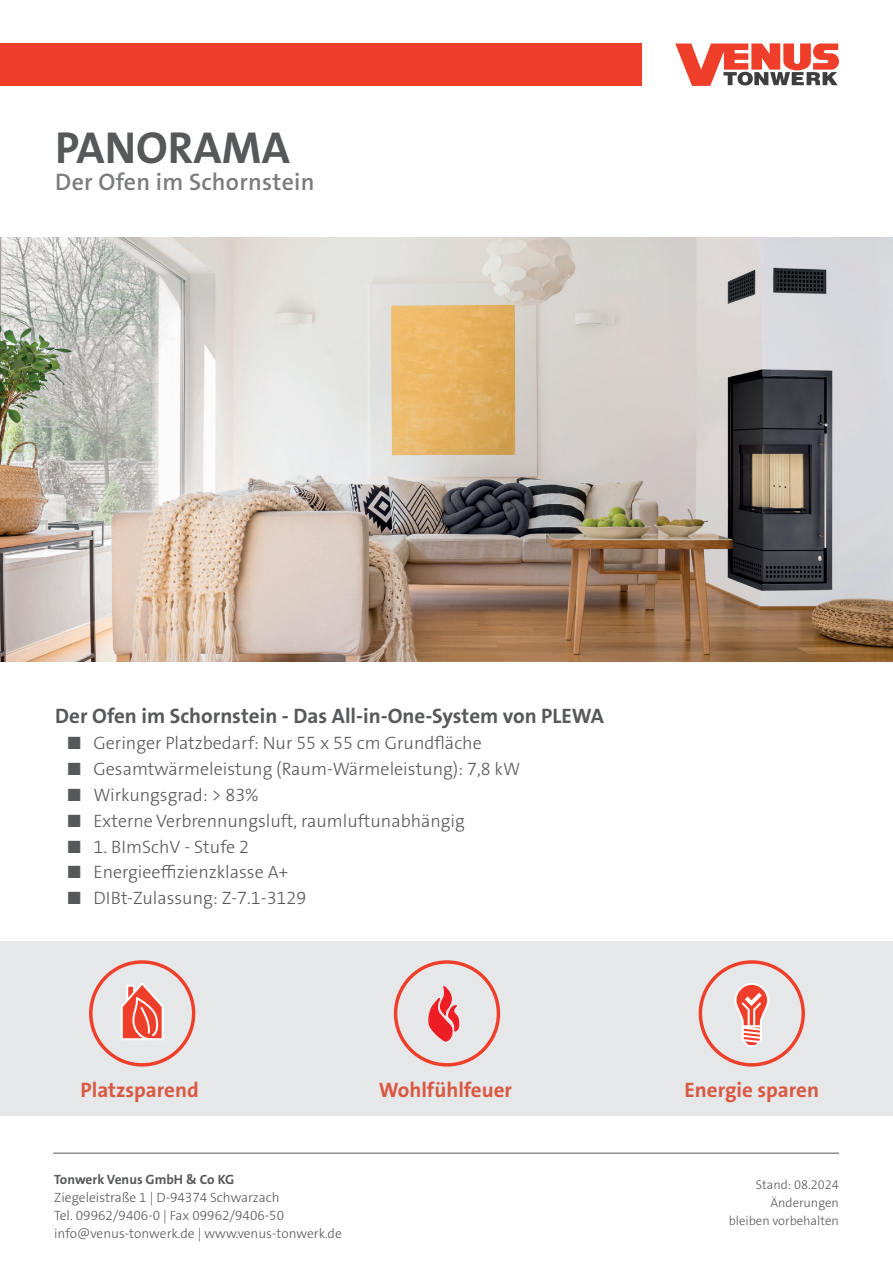
<style>
.page{position:relative;width:893px;height:1263px;background:#fff}
.page>*{position:absolute;margin:0;border:0;box-sizing:border-box;transform-origin:0 0}
.Bildunterschrift{font:700 45px "The Sans Os F";color:#57585a}
.Bildunterschrift-2{font:600 24px "The Sans Os F";letter-spacing:.01em;color:#7a7c7f}
.fließtext_light_aufzaehlung{font:700 21px "The Sans Os F";color:#57585a}
.fließtext_light_aufzaehlung-2{font:700 21px "The Sans Os F";color:#d95842}
.t1{font:300 18px "The Sans Os F";color:#57585a}
.imprint_Venus_Tonwerk{font:300 13.5px "The Sans Os F";color:#57585a}
.imprint_Venus_Tonwerk-2{font:700 13.5px "The Sans Os F";color:#57585a}
.Infos_Venus_Tonwerk{font:300 12.75px "The Sans Os F";color:#57585a}
</style>
<div class="page">
<div style="left:0;top:941px;width:893px;height:175px;background:#e6e7e9"></div>
<div style="left:0;top:43px;width:641px;height:43px;background:#ef3e29"></div>
<svg style="left:675px;top:43px;width:164px;height:43px"></svg>
<hr style="left:53px;top:1153px;width:786px;height:1px;background:#57585a">
<img style="left:0;top:237px;width:893px;height:424px">
<svg style="left:89px;top:960px;width:106px;height:106px"></svg>
<svg style="left:699px;top:960px;width:106px;height:106px"></svg>
<svg style="left:394px;top:960px;width:106px;height:106px"></svg>
<p class="Bildunterschrift" style="left:55px;top:119px;width:236px">PANORAMA</p>
<p class="Bildunterschrift-2" style="left:55px;top:166px;width:261px">Der Ofen im Schornstein</p>
<p class="fließtext_light_aufzaehlung" style="left:55px;top:703px;width:550px">Der Ofen im Schornstein - Das All-in-One-System von PLEWA</p>
<p class="t1" style="left:67px;top:731px;width:417px">◼ Geringer Platzbedarf: Nur 55 x 55 cm Grundfläche</p>
<p class="t1" style="left:67px;top:757px;width:455px">◼ Gesamtwärmeleistung (Raum-Wärmeleistung): 7,8 kW</p>
<p class="t1" style="left:67px;top:783px;width:194px">◼ Wirkungsgrad: &gt; 83%</p>
<p class="t1" style="left:67px;top:809px;width:400px">◼ Externe Verbrennungsluft, raumluftunabhängig</p>
<p class="t1" style="left:67px;top:835px;width:184px">◼ 1. BImSchV - Stufe 2</p>
<p class="t1" style="left:67px;top:861px;width:223px">◼ Energieeffizienzklasse A+</p>
<p class="t1" style="left:67px;top:886px;width:241px">◼ DIBt-Zulassung: Z-7.1-3129</p>
<p class="fließtext_light_aufzaehlung-2" style="left:81px;top:1076px;width:120px">Platzsparend</p>
<p class="fließtext_light_aufzaehlung-2" style="left:379px;top:1076px;width:135px">Wohlfühlfeuer</p>
<p class="fließtext_light_aufzaehlung-2" style="left:685px;top:1076px;width:136px">Energie sparen</p>
<p class="imprint_Venus_Tonwerk-2" style="left:54px;top:1171px;width:182px">Tonwerk Venus GmbH &amp; Co KG</p>
<p class="imprint_Venus_Tonwerk" style="left:54px;top:1189px;width:227px">Ziegeleistraße 1 | D-94374 Schwarzach</p>
<p class="imprint_Venus_Tonwerk" style="left:54px;top:1207px;width:231px">Tel. 09962/9406-0 | Fax 09962/9406-50</p>
<p class="imprint_Venus_Tonwerk" style="left:54px;top:1225px;width:289px">info@venus-tonwerk.de | www.venus-tonwerk.de</p>
<p class="Infos_Venus_Tonwerk" style="left:756px;top:1176px;width:85px">Stand: 08.2024</p>
<p class="Infos_Venus_Tonwerk" style="left:770px;top:1194px;width:70px">Änderungen</p>
<p class="Infos_Venus_Tonwerk" style="left:729px;top:1212px;width:112px">bleiben vorbehalten</p>
</div>
